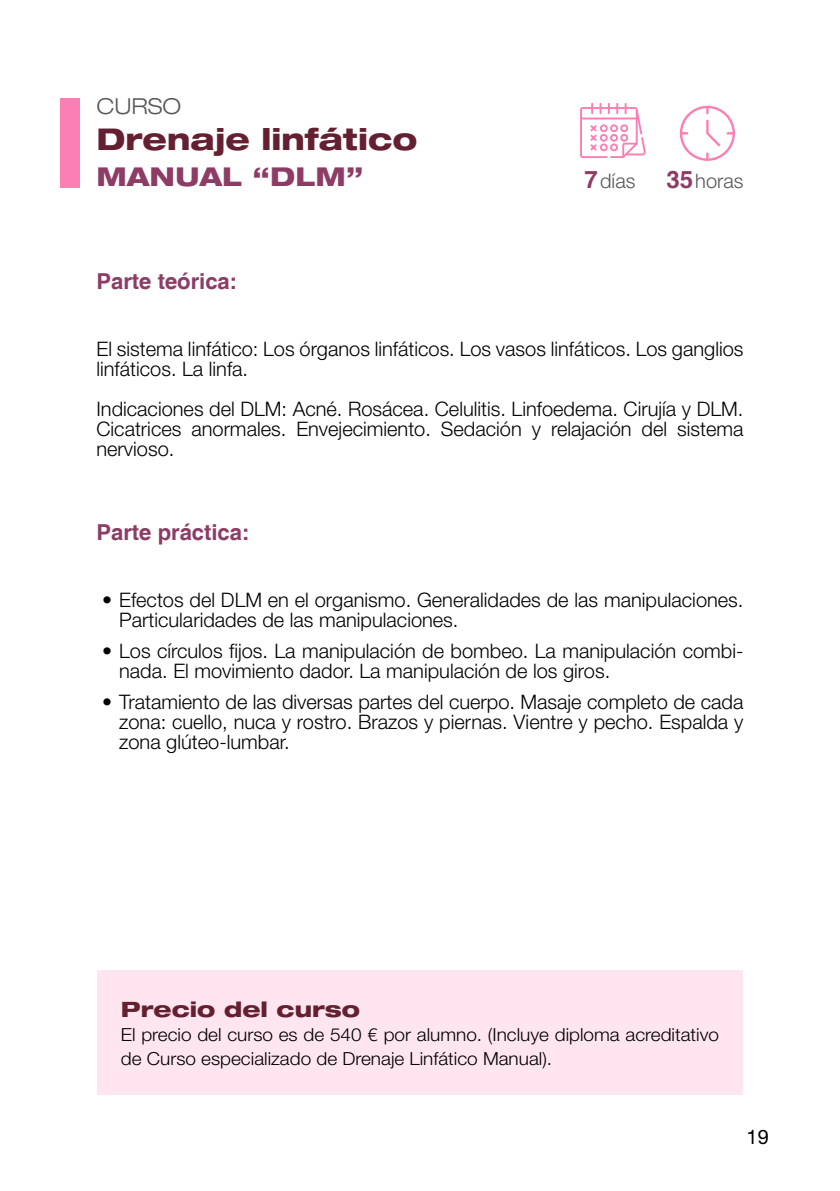
<style>
.page{position:relative;width:840px;height:1191px;background:#fff}
.page>*{position:absolute;margin:0;border:0;box-sizing:border-box;transform-origin:0 0}
.t1{font:800 expanded 30px "Helvetica Neue";color:#642030}
.t2{font:800 expanded 26px "Helvetica Neue";letter-spacing:.01em;color:#8d3c66}
.t3{font:700 22px "Helvetica";color:#8d3c66}
.t4{font:300 expanded 22px "Helvetica Neue";color:#575756}
.t5{font:800 expanded 21.2px "Helvetica Neue";color:#642030;scale:1.05 1}
.t6{font:300 20px/20px "Helvetica Neue";color:#000}
.t7{font:300 20px "Helvetica Neue";color:#575756}
.t8{font:20px "Helvetica Neue";color:#000}
.t9{font:300 18px/24px "Helvetica Neue";color:#000;scale:1.05 1}
.s1{font-family:"Helvetica";font-weight:700;font-size:24px;color:#8d3c66}
</style>
<div class="page">
<div style="left:97px;top:969px;width:645px;height:125px;background:#fee5f0"></div>
<svg style="left:580px;top:103px;width:65px;height:55px"></svg>
<svg style="left:679px;top:106px;width:55px;height:55px"></svg>
<div style="left:60px;top:98px;width:20px;height:89px;background:#fb7fb5"></div>
<p class="t4" style="left:96px;top:93px;width:86px">CURSO</p>
<h1 class="t1" style="left:96px;top:120px;width:322px">Drenaje linfático</h1>
<h2 class="t2" style="left:96px;top:160px;width:268px">MANUAL “DLM”</h2>
<p class="t7" style="left:584px;top:169px;width:52px"><span class="s1">7</span>días</p>
<p class="t7" style="left:666px;top:169px;width:79px"><span class="s1">35</span>horas</p>
<p class="t3" style="left:96px;top:268px;width:142px">Parte teórica:</p>
<p class="t6" style="left:96px;top:338px;width:648px">El sistema linfático: Los órganos linfáticos. Los vasos linfáticos. Los ganglios linfáticos. La linfa.</p>
<p class="t6" style="left:96px;top:398px;width:648px;text-align:justify">Indicaciones del DLM: Acné. Rosácea. Celulitis. Linfoedema. Cirujía y DLM.<br>Cicatrices anormales. Envejecimiento. Sedación y relajación del sistema nervioso.</p>
<p class="t3" style="left:96px;top:519px;width:154px">Parte práctica:</p>
<p class="t6" style="left:119px;top:589px;width:625px;text-indent:-17px">• Efectos del DLM en el organismo. Generalidades de las manipulaciones.<br>Particularidades de las manipulaciones.</p>
<p class="t6" style="left:119px;top:640px;width:625px;text-indent:-17px">• Los círculos fijos. La manipulación de bombeo. La manipulación combi&shy;nada. El movimiento dador. La manipulación de los giros.</p>
<p class="t6" style="left:119px;top:691px;width:625px;text-align:justify;text-indent:-17px">• Tratamiento de las diversas partes del cuerpo. Masaje completo de cada zona: cuello, nuca y rostro. Brazos y piernas. Vientre y pecho. Espalda y zona glúteo-lumbar.</p>
<p class="t5" style="left:121px;top:995px;width:229px">Precio del curso</p>
<p class="t9" style="left:121px;top:1022px;width:571px">El precio del curso es de 540 € por alumno. (Incluye diploma acreditativo de Curso especializado de Drenaje Linfático Manual).</p>
<p class="t8" style="left:746px;top:1125px;width:24px">19</p>
</div>
